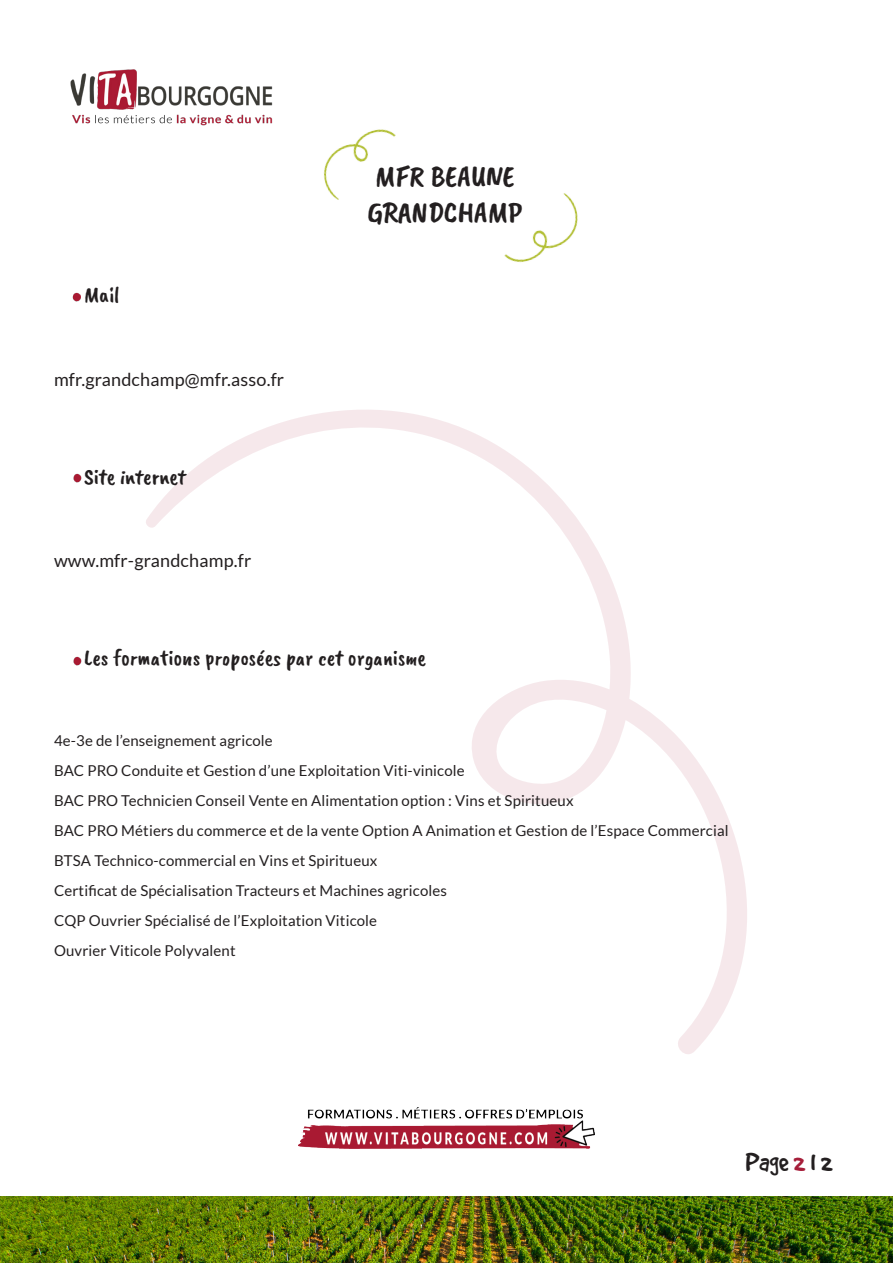
<style>
.page{position:relative;width:893px;height:1263px;background:#fff}
.page>*{position:absolute;margin:0;border:0;box-sizing:border-box;transform-origin:0 0}
.t1{font:30px "Caveat Brush";color:#231f20}
.t2{font:28.5px "Good Dog Plain";color:#231f20}
.t3{font:22.5px "Caveat Brush";color:#231f20}
.t4{font:18px "Lato";letter-spacing:.01em;color:#231f20}
.t5{font:15px "Lato";letter-spacing:.01em;color:#231f20}
.s1{color:#a61e3a}
</style>
<div class="page">
<svg style="left:146px;top:410px;width:601px;height:644px"></svg>
<img style="left:0;top:1196px;width:893px;height:67px">
<img style="left:73px;top:656px;width:9px;height:10px">
<img style="left:73px;top:473px;width:9px;height:10px">
<img style="left:298px;top:1107px;width:297px;height:41px">
<img style="left:323px;top:129px;width:73px;height:71px">
<img style="left:504px;top:193px;width:74px;height:70px">
<img style="left:70px;top:69px;width:203px;height:57px">
<img style="left:72px;top:292px;width:9px;height:10px">
<p class="t3" style="left:84px;top:282px;width:37px">Mail</p>
<p class="t4" style="left:54px;top:369px;width:232px">mfr.grandchamp@mfr.asso.fr</p>
<p class="t3" style="left:84px;top:463px;width:103px">Site internet</p>
<p class="t4" style="left:54px;top:551px;width:199px">www.mfr-grandchamp.fr</p>
<p class="t1" style="left:375px;top:159px;width:141px">MFR BEAUNE</p>
<p class="t1" style="left:368px;top:195px;width:156px">GRANDCHAMP</p>
<p class="t3" style="left:84px;top:645px;width:343px">Les formations proposées par cet organisme</p>
<p class="t5" style="left:54px;top:732px;width:220px">4e-3e de l’enseignement agricole</p>
<p class="t5" style="left:54px;top:762px;width:412px">BAC PRO Conduite et Gestion d’une Exploitation Viti-vinicole</p>
<p class="t5" style="left:54px;top:792px;width:521px">BAC PRO Technicien Conseil Vente en Alimentation option : Vins et Spiritueux</p>
<p class="t5" style="left:54px;top:822px;width:676px">BAC PRO Métiers du commerce et de la vente Option A Animation et Gestion de l’Espace Commercial</p>
<p class="t5" style="left:54px;top:852px;width:325px">BTSA Technico-commercial en Vins et Spiritueux</p>
<p class="t5" style="left:54px;top:882px;width:394px">Certificat de Spécialisation Tracteurs et Machines agricoles</p>
<p class="t5" style="left:54px;top:912px;width:325px">CQP Ouvrier Spécialisé de l’Exploitation Viticole</p>
<p class="t5" style="left:54px;top:942px;width:183px">Ouvrier Viticole Polyvalent</p>
<p class="t2" style="left:746px;top:1148px;width:88px">Page <span class="s1">2</span> I 2</p>
</div>
